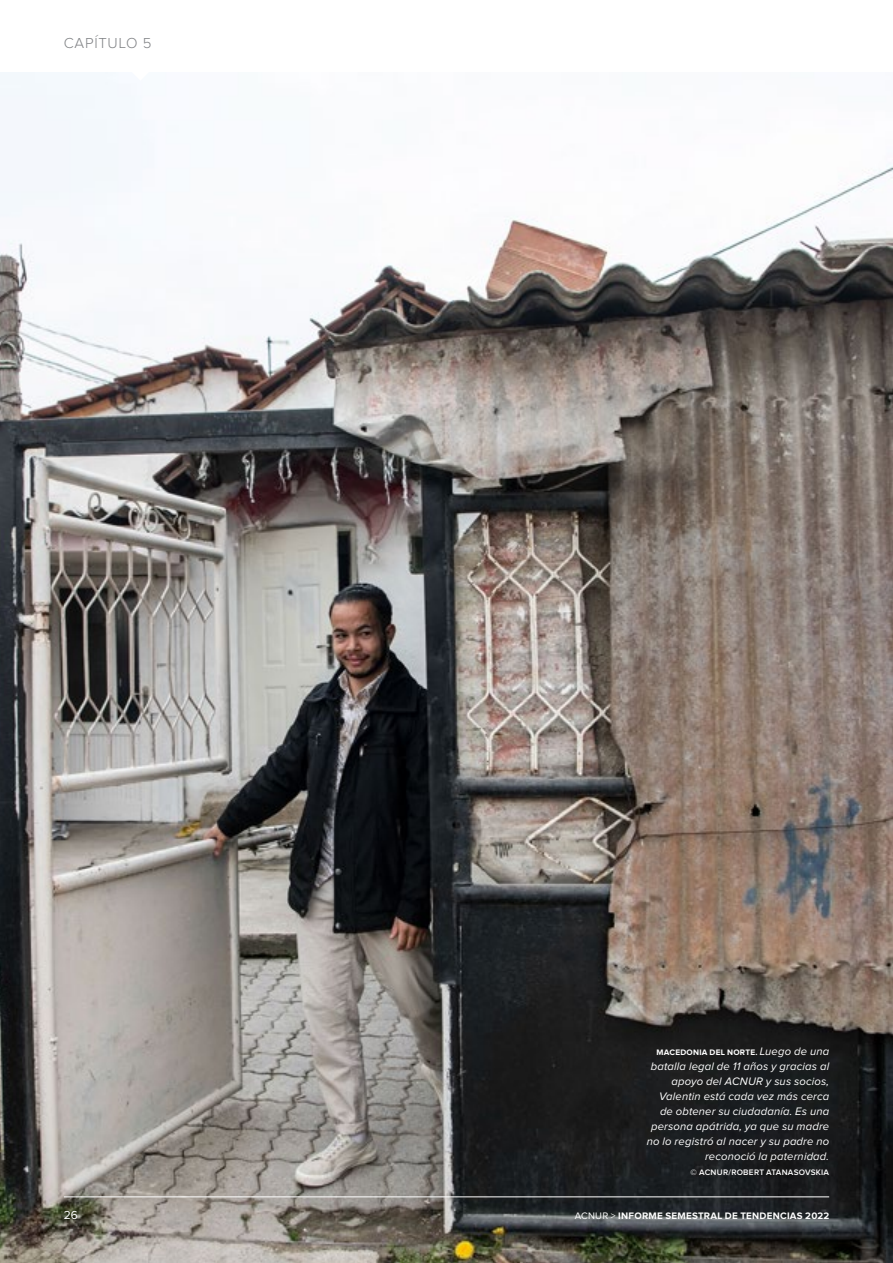
<style>
.page{position:relative;width:893px;height:1263px;background:#fff}
.page>*{position:absolute;margin:0;border:0;box-sizing:border-box;transform-origin:0 0}
.t1{font:300 15px "Proxima Nova";letter-spacing:.05em;color:#808285}
._2021___link_call_ch{font:12px "Proxima Nova";color:#fff}
._2021___Caption-Blac{font:italic 11.25px/15px "Proxima Nova";letter-spacing:.015em;color:#fff;text-align:right}
._2021___link_call_ch-2{font:700 9.75px "Proxima Nova";letter-spacing:.025em;color:#fff}
._2021___Caption-Blac-2{font:700 8.25px "Proxima Nova";letter-spacing:.025em;color:#fff}
._2021___Caption-Blac-3{font:600 8.25px "Proxima Nova";letter-spacing:.03em;color:#fff}
.s1{font-weight:400;font-style:italic;font-size:11.25px}
.s2{font-weight:400}
</style>
<div class="page">
<img style="left:0;top:72px;width:893px;height:1191px">
<svg style="left:127px;top:72px;width:27px;height:9px"></svg>
<hr style="left:64px;top:1196px;width:765px;height:1px;background:#fff">
<h1 class="t1" style="left:64px;top:35px;width:89px">CAPÍTULO 5</h1>
<p class="_2021___Caption-Blac-2" style="left:656px;top:1048px;width:174px">MACEDONIA DEL NORTE. <span class="s1">Luego de una</span></p>
<p class="_2021___Caption-Blac" style="left:647px;top:1059px;width:184px">batalla legal de 11 años y gracias al apoyo del ACNUR y sus socios,<br>Valentin está cada vez más cerca de obtener su ciudadanía. Es una persona apátrida, ya que su madre no lo registró al nacer y su padre no reconoció la paternidad.</p>
<p class="_2021___Caption-Blac-3" style="left:691px;top:1169px;width:140px">© ACNUR/ROBERT ATANASOVSKIA</p>
<p class="_2021___link_call_ch" style="left:64px;top:1209px;width:16px">26</p>
<p class="_2021___link_call_ch-2" style="left:575px;top:1210px;width:256px"><span class="s2">ACNUR &gt;</span> INFORME SEMESTRAL DE TENDENCIAS 2022</p>
</div>
